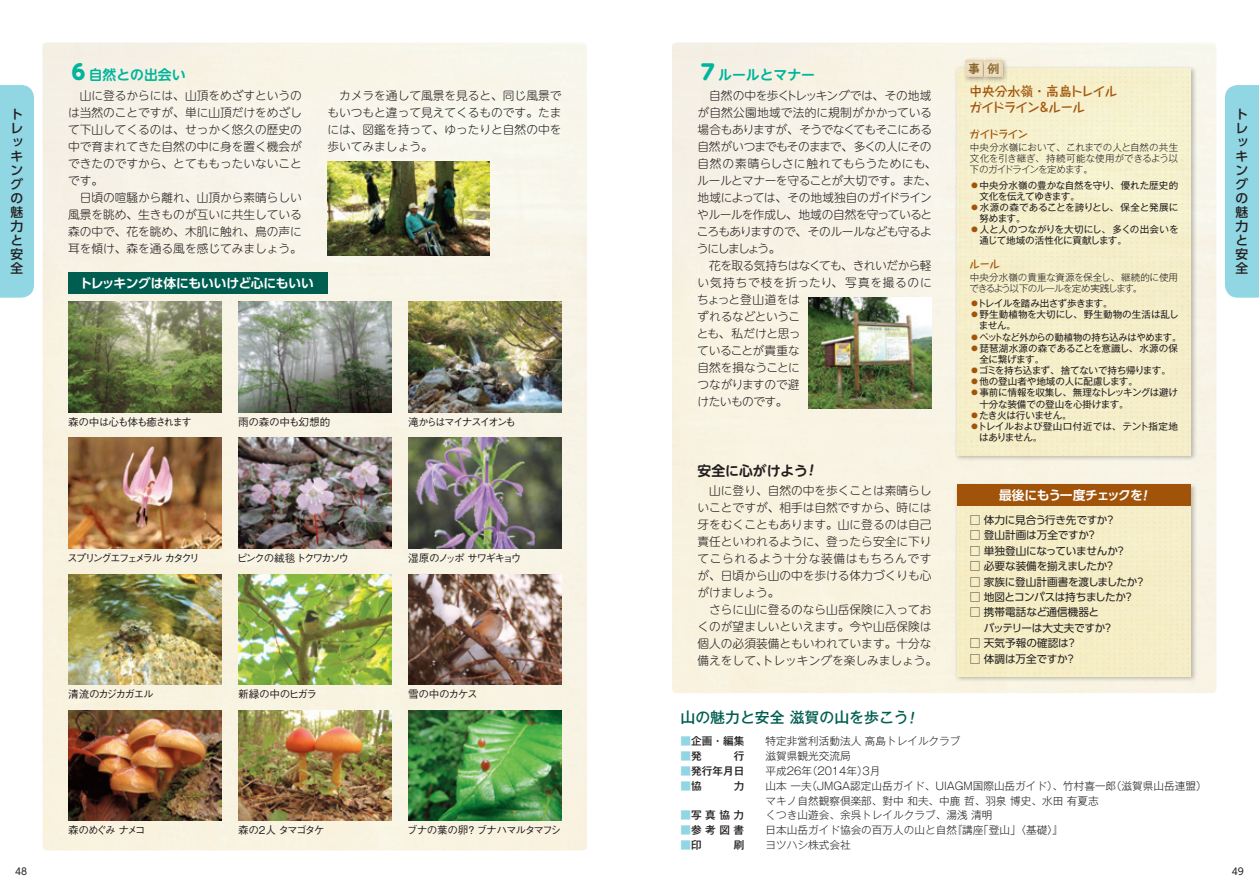
<style>
.page{position:relative;width:1259px;height:893px;background:#fff}
.page>*{position:absolute;margin:0;border:0;box-sizing:border-box;transform-origin:0 0}
.t1{font:500 14.85px "Gothic MB101 Pro";color:#005e50}
.t2{font:700 13.8px "UD Shin M Go Pro De";color:#00b59d}
.t3{font:700 13.8px "UD Shin M Go Pro De";color:#231f20}
.t4{font:500 12.75px/14.1px "UD Shin Go Pro";color:#231f20}
.t5{font:700 12.75px/15.9px "Taka Hand Std De";letter-spacing:-.06em;color:#a15409}
.t6{font:700 12.75px "UD Shin Go Pro De";letter-spacing:-.03em;color:#fff}
.t7{font:700 12.75px "UD Shin Go Pro De";letter-spacing:-.055em;color:#fff}
.t8{font:700 11.85px "Taka Hand Std";color:#886831}
.t9{font:300 11.7px/17px "UD Shin M Go Pro";color:#231f20}
.t10{font:300 11.7px/17px "UD Shin M Go Pro";letter-spacing:-.03em;color:#231f20}
.t11{font:300 10.65px/14.9px "Gothic MB101 Pro";color:#231f20}
.t12{font:10.65px/15.5px "UD Shin Go Pro";letter-spacing:-.015em;color:#231f20}
.t13{font:500 10.65px "Gothic MB101 Pro";letter-spacing:.165em;color:#231f20}
.t14{font:500 10.65px "Gothic BBB Pro";letter-spacing:-.175em;color:#231f20}
.t15{font:500 10.65px "Gothic BBB Pro";letter-spacing:-.03em;color:#231f20}
.t16{font:500 10.65px "Gothic BBB Pro";letter-spacing:-.14em;color:#231f20}
.t17{font:500 10.65px "Gothic BBB Pro";letter-spacing:-.08em;color:#231f20}
.t18{font:10.65px "UD Shin Go Pro";letter-spacing:-.045em;color:#231f20}
.t19{font:500 10.65px "Gothic BBB Pro";letter-spacing:-.195em;color:#231f20}
.t20{font:500 10.65px "Gothic BBB Pro";letter-spacing:-.11em;color:#231f20}
.t21{font:500 10.65px "Gothic BBB Pro";letter-spacing:-.16em;color:#231f20}
.t22{font:500 10.65px "Gothic BBB Pro";letter-spacing:-.19em;color:#231f20}
.t23{font:700 10.65px "Taka Hand Std De";letter-spacing:-.07em;color:#a15409}
.t24{font:500 10.65px "Gothic BBB Pro";letter-spacing:-.075em;color:#231f20}
.t25{font:9.6px "Gothic MB101 Pro";letter-spacing:-.025em;color:#231f20}
.t26{font:300 9.6px/11.1px "Gothic MB101 Pro";letter-spacing:-.035em;color:#231f20;text-align:justify}
.t27{font:9.6px "Gothic MB101 Pro";letter-spacing:-.005em;color:#231f20}
.t28{font:9.6px "Gothic MB101 Pro";letter-spacing:.005em;color:#231f20}
.t29{font:9.6px "Gothic MB101 Pro";letter-spacing:.025em;color:#231f20}
.t30{font:9.6px "Gothic MB101 Pro";letter-spacing:-.055em;color:#231f20}
.t31{font:9.6px "Gothic MB101 Pro";letter-spacing:-.05em;color:#231f20}
.t32{font:9.6px "UD Shin Go C Oniz Pr 6";color:#231f20}
.s1{color:#a15409}
.s2{font-family:"UD Shin M Go Pro";font-weight:800;font-size:20.7px}
.s3{color:#91d6e3}
</style>
<div class="page">
<div style="left:43px;top:43px;width:544px;height:807px;background:#f8f3e5"></div>
<div style="left:672px;top:43px;width:544px;height:650px;background:#f8f3e4"></div>
<img style="left:327px;top:162px;width:162px;height:93px">
<img style="left:808px;top:298px;width:123px;height:110px">
<img style="left:68px;top:302px;width:153px;height:110px">
<img style="left:68px;top:438px;width:153px;height:111px">
<img style="left:68px;top:574px;width:153px;height:111px">
<img style="left:68px;top:710px;width:153px;height:111px">
<img style="left:238px;top:302px;width:153px;height:110px">
<img style="left:238px;top:438px;width:153px;height:111px">
<img style="left:238px;top:574px;width:153px;height:111px">
<img style="left:238px;top:710px;width:153px;height:111px">
<img style="left:408px;top:302px;width:153px;height:110px">
<img style="left:408px;top:438px;width:153px;height:111px">
<img style="left:408px;top:574px;width:153px;height:111px">
<img style="left:408px;top:710px;width:153px;height:111px">
<div style="left:68px;top:272px;width:259px;height:21px;background:#005e50"></div>
<div style="left:953px;top:65px;width:244px;height:396px;background:#231f20;opacity:.3"></div>
<div style="left:957px;top:68px;width:234px;height:387px;background:#f6efcb"></div>
<div style="left:953px;top:482px;width:244px;height:200px;background:#231f20;opacity:.3"></div>
<div style="left:957px;top:506px;width:234px;height:170px;background:#f6eec6"></div>
<div style="left:957px;top:485px;width:234px;height:21px;background:#a15409"></div>
<div style="left:962px;top:57px;width:46px;height:26px;background:#231f20;opacity:.4"></div>
<img style="left:965px;top:60px;width:18px;height:17px">
<img style="left:985px;top:60px;width:17px;height:17px">
<div style="left:0;top:85px;width:34px;height:213px;background:#91d6e3"></div>
<div style="left:1225px;top:85px;width:34px;height:213px;background:#91d6e3"></div>
<svg style="left:809px;top:464px;width:5px;height:12px"></svg>
<p class="t8" style="left:968px;top:60px;width:33px">事 例</p>
<p class="t5" style="left:969px;top:82px;width:150px">中央分水嶺・高島トレイルガイドライン＆ルール</p>
<p class="t23" style="left:969px;top:127px;width:60px">ガイドライン</p>
<p class="t26" style="left:969px;top:140px;width:210px">中央分水嶺において、これまでの人と自然の共生文化を引き継ぎ、持続可能な使用ができるよう以下のガイドラインを定めます。</p>
<p class="t27" style="left:969px;top:177px;width:210px"><span class="s1">◦</span>中央分水嶺の豊かな自然を守り、優れた歴史的</p>
<p class="t31" style="left:979px;top:188px;width:102px">文化を伝えてゆきます。</p>
<p class="t27" style="left:969px;top:199px;width:210px"><span class="s1">◦</span>水源の森であることを誇りとし、保全と発展に</p>
<p class="t25" style="left:979px;top:210px;width:48px">努めます。</p>
<p class="t27" style="left:969px;top:222px;width:210px"><span class="s1">◦</span>人と人のつながりを大切にし、多くの出会いを</p>
<p class="t25" style="left:979px;top:233px;width:149px">通じて地域の活性化に貢献します。</p>
<p class="t23" style="left:969px;top:256px;width:32px">ルール</p>
<p class="t26" style="left:969px;top:270px;width:210px">中央分水嶺の貴重な資源を保全し、継続的に使用できるよう以下のルールを定め実践します。</p>
<p class="t30" style="left:969px;top:295px;width:144px"><span class="s1">◦</span>トレイルを踏み出さず歩きます。</p>
<p class="t28" style="left:969px;top:307px;width:210px"><span class="s1">◦</span>野生動植物を大切にし、野生動物の生活は乱し</p>
<p class="t25" style="left:978px;top:318px;width:39px">ません。</p>
<p class="t25" style="left:969px;top:329px;width:213px"><span class="s1">◦</span>ペットなど外からの動植物の持ち込みはやめます。</p>
<p class="t28" style="left:969px;top:340px;width:210px"><span class="s1">◦</span>琵琶湖水源の森であることを意識し、水源の保</p>
<p class="t25" style="left:979px;top:351px;width:67px">全に繋げます。</p>
<p class="t25" style="left:969px;top:362px;width:203px"><span class="s1">◦</span>ゴミを持ち込まず、捨てないで持ち帰ります。</p>
<p class="t25" style="left:969px;top:374px;width:170px"><span class="s1">◦</span>他の登山者や地域の人に配慮します。</p>
<p class="t25" style="left:969px;top:385px;width:210px"><span class="s1">◦</span>事前に情報を収集し、無理なトレッキングは避け</p>
<p class="t25" style="left:979px;top:396px;width:151px">十分な装備での登山を心掛けます。</p>
<p class="t25" style="left:969px;top:407px;width:104px"><span class="s1">◦</span>たき火は行いません。</p>
<p class="t29" style="left:969px;top:418px;width:210px"><span class="s1">◦</span>トレイルおよび登山口付近では、テント指定地</p>
<p class="t25" style="left:979px;top:429px;width:65px">はありません。</p>
<p class="t2" style="left:68px;top:64px;width:119px"><span class="s2">６</span>自然との出会い</p>
<p class="t2" style="left:697px;top:64px;width:119px"><span class="s2">７</span>ルールとマナー</p>
<p class="t9" style="left:68px;top:86px;width:235px">　山に登るからには、山頂をめざすというのは当然のことですが、単に山頂だけをめざして下山してくるのは、せっかく悠久の歴史の中で育まれてきた自然の中に身を置く機会ができたのですから、とてももったいないことです。<br>　日頃の喧騒から離れ、山頂から素晴らしい風景を眺め、生きものが互いに共生している森の中で、花を眺め、木肌に触れ、鳥の声に耳を傾け、森を通る風を感じてみましょう。</p>
<p class="t9" style="left:327px;top:86px;width:235px;text-align:justify">　カメラを通して風景を見ると、同じ風景でもいつもと違って見えてくるものです。たまには、図鑑を持って、ゆったりと自然の中を歩いてみましょう。</p>
<p class="t10" style="left:697px;top:86px;width:241px">　自然の中を歩くトレッキングでは、その地域が自然公園地域で法的に規制がかかっている場合もありますが、そうでなくてもそこにある自然がいつまでもそのままで、多くの人にその自然の素晴らしさに触れてもらうためにも、ルールとマナーを守ることが大切です。また、地域によっては、その地域独自のガイドラインやルールを作成し、地域の自然を守っているところもありますので、そのルールなども守るようにしましょう。<br>　花を取る気持ちはなくても、きれいだから軽い気持ちで枝を折ったり、写真を撮るのにちょっと登山道をは<br>ずれるなどというこ<br>とも、私だけと思っ<br>ていることが貴重な<br>自然を損なうことに<br>つながりますので避<br>けたいものです。</p>
<p class="t4" style="left:11px;top:107px;width:14px">トレッキングの魅力と安全</p>
<p class="t4" style="left:1235px;top:107px;width:14px">トレッキングの魅力と安全</p>
<p class="t6" style="left:79px;top:272px;width:236px">トレッキングは体にもいいけど心にもいい</p>
<p class="t15" style="left:238px;top:413px;width:94px">雨の森の中も幻想的</p>
<p class="t20" style="left:68px;top:413px;width:125px">森の中は心も体も癒されます</p>
<p class="t22" style="left:408px;top:413px;width:109px">滝からはマイナスイオンも</p>
<p class="t3" style="left:697px;top:459px;width:112px">安全に心がけよう</p>
<p class="t19" style="left:67px;top:550px;width:134px">スプリングエフェメラル カタクリ</p>
<p class="t14" style="left:237px;top:550px;width:114px">ピンクの絨毯 トクワカソウ</p>
<p class="t21" style="left:408px;top:550px;width:115px">湿原のノッポ サワギキョウ</p>
<p class="t9" style="left:697px;top:482px;width:241px">　山に登り、自然の中を歩くことは素晴らしいことですが、相手は自然ですから、時には牙をむくこともあります。山に登るのは自己責任といわれるように、登ったら安全に下りてこられるよう十分な装備はもちろんですが、日頃から山の中を歩ける体力づくりも心がけましょう。<br>　さらに山に登るのなら山岳保険に入っておくのが望ましいといえます。今や山岳保険は個人の必須装備ともいわれています。十分な備えをして、トレッキングを楽しみましょう。</p>
<p class="t7" style="left:999px;top:485px;width:145px">最後にもう一度チェックを</p>
<p class="t12" style="left:969px;top:512px;width:147px">□ 体力に見合う行き先ですか？</p>
<p class="t12" style="left:969px;top:527px;width:129px">□ 登山計画は万全ですか？</p>
<p class="t12" style="left:969px;top:543px;width:158px">□ 単独登山になっていませんか？</p>
<p class="t12" style="left:969px;top:558px;width:147px">□ 必要な装備を揃えましたか？</p>
<p class="t12" style="left:969px;top:573px;width:177px">□ 家族に登山計画書を渡しましたか？</p>
<p class="t18" style="left:969px;top:588px;width:166px">□ 地図とコンパスは持ちましたか？</p>
<p class="t12" style="left:969px;top:604px;width:145px">□ 携帯電話など通信機器と<br>　 バッテリーは大丈夫ですか？</p>
<p class="t12" style="left:969px;top:635px;width:109px">□ 天気予報の確認は？</p>
<p class="t12" style="left:969px;top:650px;width:108px">□ 体調は万全ですか？</p>
<p class="t16" style="left:68px;top:686px;width:87px">清流のカジカガエル</p>
<p class="t15" style="left:238px;top:686px;width:80px">新緑の中のヒガラ</p>
<p class="t24" style="left:408px;top:686px;width:71px">雪の中のカケス</p>
<p class="t16" style="left:68px;top:822px;width:79px">森のめぐみ ナメコ</p>
<p class="t14" style="left:238px;top:822px;width:88px">森の２人 タマゴタケ</p>
<p class="t17" style="left:407px;top:822px;width:156px">ブナの葉の卵？ ブナハマルタマフシ</p>
<p class="t1" style="left:680px;top:705px;width:230px">山の魅力と安全 滋賀の山を歩こう</p>
<p class="t13" style="left:680px;top:732px;width:65px"><span class="s3">■</span>企画・編集</p>
<p class="t11" style="left:765px;top:732px;width:196px">特定非営利活動法人高島トレイルクラブ</p>
<p class="t13" style="left:680px;top:747px;width:65px"><span class="s3">■</span>発　　　行</p>
<p class="t11" style="left:765px;top:747px;width:87px">滋賀県観光交流局</p>
<p class="t13" style="left:680px;top:762px;width:65px"><span class="s3">■</span>発行年月日</p>
<p class="t11" style="left:765px;top:762px;width:116px">平成26年（2014年）3月</p>
<p class="t13" style="left:680px;top:777px;width:65px"><span class="s3">■</span>協　　　力</p>
<p class="t11" style="left:765px;top:777px;width:442px">山本一夫（JMGA認定山岳ガイド、UIAGM国際山岳ガイド）、竹村喜一郎（滋賀県山岳連盟）マキノ自然観察倶楽部、對中和夫、中鹿哲、羽泉博史、水田有夏志</p>
<p class="t13" style="left:680px;top:806px;width:65px"><span class="s3">■</span>写真協力</p>
<p class="t11" style="left:765px;top:806px;width:228px">くつき山遊会、余呉トレイルクラブ、湯浅清明</p>
<p class="t13" style="left:680px;top:821px;width:65px"><span class="s3">■</span>参考図書</p>
<p class="t11" style="left:765px;top:821px;width:299px">日本山岳ガイド協会の百万人の山と自然『講座「登山」〈基礎〉』</p>
<p class="t13" style="left:680px;top:836px;width:65px"><span class="s3">■</span>印　　　刷</p>
<p class="t11" style="left:765px;top:836px;width:87px">ヨツハシ株式会社</p>
<p class="t32" style="left:15px;top:864px;width:14px">48</p>
<p class="t32" style="left:1231px;top:864px;width:14px">49</p>
</div>
